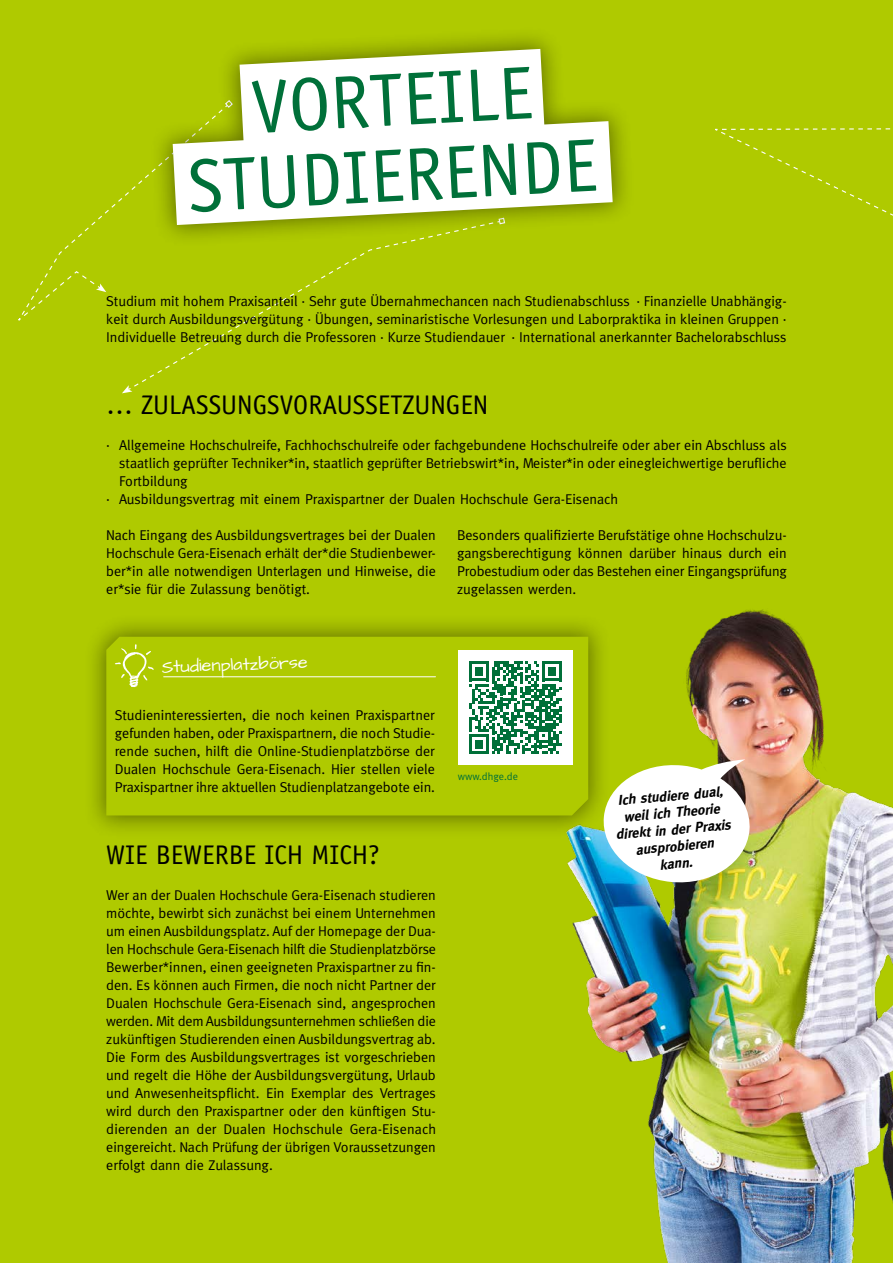
<style>
.page{position:relative;width:893px;height:1263px;background:#afca00}
.page>*{position:absolute;margin:0;border:0;box-sizing:border-box;transform-origin:0 0}
.t1{font:75px "AT Officina Sans";color:#007039}
.t2{font:27px "AT Officina Sans";color:#000}
.t3{font:18px "Architects Daughter";color:#fff}
.t4{font:14.25px/18px "Meta";color:#000;text-align:justify}
.t5{font:italic 700 14.1px/17px "Meta";color:#000;text-align:center}
.t6{font:10.5px "Meta";color:#007039}
</style>
<div class="page">
<div style="left:83px;top:613px;width:528px;height:226px;background:#000;opacity:.44"></div>
<svg style="left:106px;top:637px;width:397px;height:178px"></svg>
<svg style="left:115px;top:644px;width:39px;height:43px"></svg>
<hr style="left:164px;top:676px;width:271px;height:1px;background:#fff">
<svg style="left:715px;top:128px;width:178px;height:88px"></svg>
<div style="left:150px;top:26px;width:485px;height:222px;background:#000;opacity:.44"></div>
<svg style="left:545px;top:121px;width:68px;height:104px;background:#e5ebc0"></svg>
<svg style="left:21px;top:49px;width:524px;height:344px"></svg>
<img style="left:503px;top:609px;width:390px;height:654px">
<svg style="left:601px;top:759px;width:150px;height:127px;background:#dde8ce"></svg>
<div style="left:458px;top:650px;width:115px;height:115px;background:#fff"></div>
<svg style="left:469px;top:661px;width:93px;height:93px"></svg>
<h1 class="t1" style="left:249px;top:64px;width:283px;rotate:-3deg">VORTEILE</h1>
<h1 class="t1" style="left:186px;top:143px;width:411px;rotate:-3deg">STUDIERENDE</h1>
<p class="t4" style="left:106px;top:292px;width:682px">Studium mit hohem Praxisanteil · Sehr gute Übernahmechancen nach Studienabschluss · Finanzielle Unabhängig&shy;keit durch Ausbildungsvergütung · Übungen, seminaristische Vorlesungen und Laborpraktika in kleinen Gruppen · Individuelle Betreuung durch die Professoren · Kurze Studiendauer · International anerkannter Bachelorabschluss</p>
<h2 class="t2" style="left:106px;top:389px;width:384px">… ZULASSUNGSVORAUSSETZUNGEN</h2>
<p class="t4" style="left:106px;top:436px;width:682px">· Allgemeine Hochschulreife, Fachhochschulreife oder fachgebundene Hochschulreife oder aber ein Abschluss als</p>
<p class="t4" style="left:119px;top:454px;width:669px">staatlich geprüfter Techniker*in, staatlich geprüfter Betriebswirt*in, Meister*in oder einegleichwertige berufliche</p>
<p class="t4" style="left:119px;top:472px;width:70px">Fortbildung</p>
<p class="t4" style="left:106px;top:490px;width:513px">· Ausbildungsvertrag mit einem Praxispartner der Dualen Hochschule Gera-Eisenach</p>
<p class="t4" style="left:106px;top:526px;width:331px">Nach Eingang des Ausbildungsvertrages bei der Dualen Hochschule Gera-Eisenach erhält der*die Studienbewer&shy;ber*in alle notwendigen Unterlagen und Hinweise, die er*sie für die Zulassung benötigt.</p>
<p class="t4" style="left:457px;top:526px;width:331px">Besonders qualifizierte Berufstätige ohne Hochschulzu&shy;gangsberechtigung können darüber hinaus durch ein Probestudium oder das Bestehen einer Eingangsprüfung zugelassen werden.</p>
<p class="t3" style="left:161px;top:655px;width:147px;rotate:-2deg">Studienplatzbörse</p>
<p class="t4" style="left:115px;top:706px;width:322px">Studieninteressierten, die noch keinen Praxispartner gefunden haben, oder Praxispartnern, die noch Studie&shy;rende suchen, hilft die Online-Studienplatzbörse der Dualen Hochschule Gera-Eisenach. Hier stellen viele Praxispartner ihre aktuellen Studienplatzangebote ein.</p>
<h2 class="t2" style="left:106px;top:839px;width:275px">WIE BEWERBE ICH MICH?</h2>
<p class="t4" style="left:106px;top:886px;width:331px">Wer an der Dualen Hochschule Gera-Eisenach studieren möchte, bewirbt sich zunächst bei einem Unternehmen um einen Ausbildungsplatz. Auf der Homepage der Dua&shy;len Hochschule Gera-Eisenach hilft die Studienplatzbörse Bewerber*innen, einen geeigneten Praxispartner zu fin&shy;den. Es können auch Firmen, die noch nicht Partner der Dualen Hochschule Gera-Eisenach sind, angesprochen werden. Mit dem Ausbildungsunternehmen schließen die zukünftigen Studierenden einen Ausbildungsvertrag ab.<br>Die Form des Ausbildungsvertrages ist vorgeschrieben und regelt die Höhe der Ausbildungsvergütung, Urlaub und Anwesenheitspflicht. Ein Exemplar des Vertrages wird durch den Praxispartner oder den künftigen Stu&shy;dierenden an der Dualen Hochschule Gera-Eisenach eingereicht. Nach Prüfung der übrigen Voraussetzungen erfolgt dann die Zulassung.</p>
<p class="t6" style="left:458px;top:770px;width:61px">www.dhge.de</p>
<p class="t5" style="left:612px;top:792px;width:117px;rotate:-5deg">Ich studiere dual, weil ich Theorie direkt in der Praxis ausprobieren<br>kann.</p>
</div>
